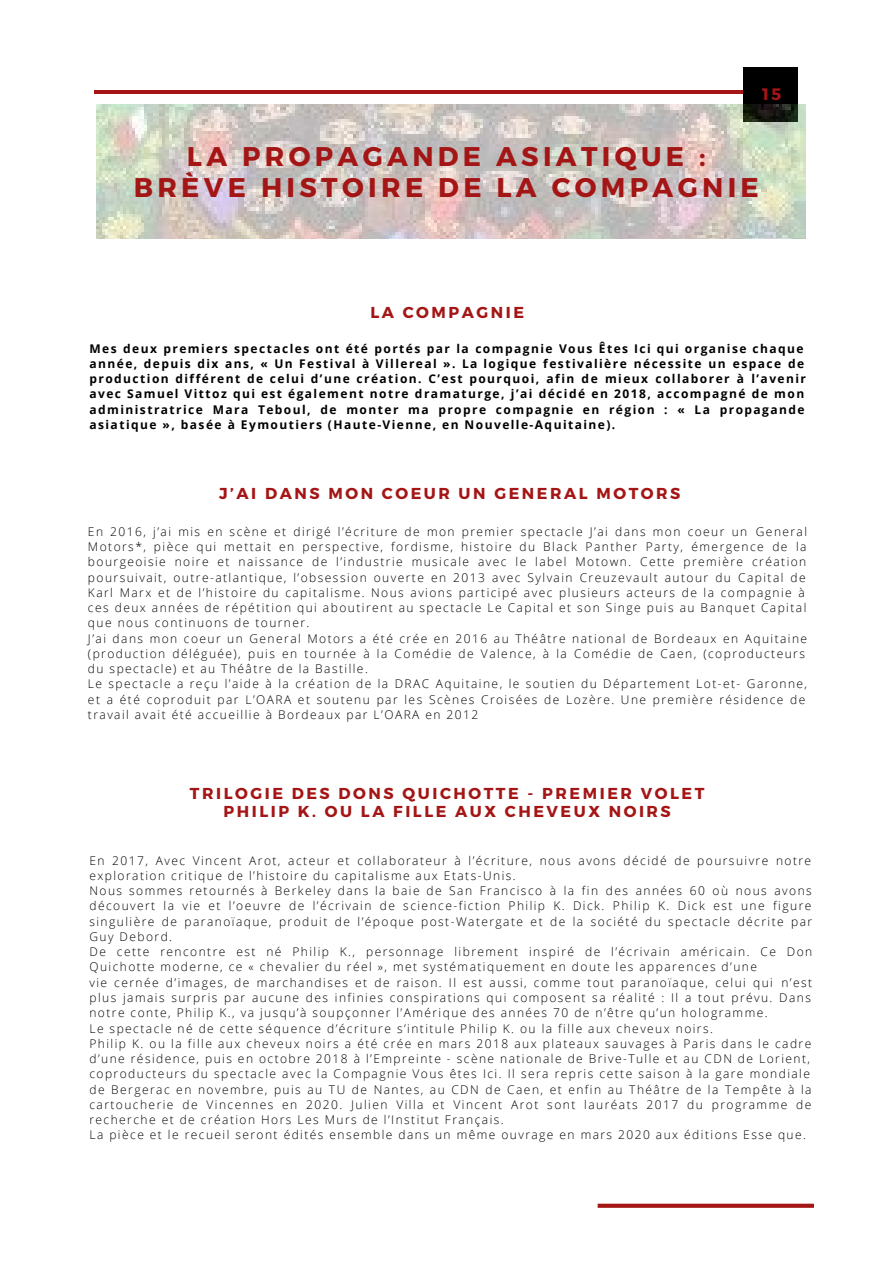
<style>
.page{position:relative;width:894px;height:1264px;background:#fff}
.page>*{position:absolute;margin:0;border:0;box-sizing:border-box;transform-origin:0 0}
.t1{font:700 27px/31.5px "Montserrat";letter-spacing:.16em;color:#a41515;text-align:center}
.t2{font:700 16.5px "Montserrat";color:#a41515}
.t3{font:700 15.9px/17.9px "Montserrat";letter-spacing:.16em;color:#a41515;text-align:center}
.t4{font:300 12px/15.3px "Open Sans";letter-spacing:.12em;color:#000}
.t5{font:700 12px/15.3px "Open Sans";letter-spacing:.12em;color:#000}
</style>
<div class="page">
<hr style="left:95px;top:90px;width:702px;height:3px;background:#a41515">
<div style="left:743px;top:68px;width:54px;height:53px;background:#000"></div>
<img style="left:96px;top:104px;width:709px;height:134px">
<svg style="left:597px;top:1203px;width:216px;height:4px"></svg>
<h2 class="t2" style="left:761px;top:84px;width:21px">15</h2>
<h1 class="t1" style="left:134px;top:139px;width:626px">LA PROPAGANDE ASIATIQUE :<br>BRÈVE HISTOIRE DE LA COMPAGNIE</h1>
<h3 class="t3" style="left:370px;top:302px;width:155px">LA COMPAGNIE</h3>
<p class="t5" style="left:89px;top:340px;width:718px">Mes deux premiers spectacles ont été portés par la compagnie Vous Êtes Ici qui organise chaque année, depuis dix ans, « Un Festival à Villereal ». La logique festivalière nécessite un espace de production différent de celui d’une création. C’est pourquoi, afin de mieux collaborer à l’avenir avec Samuel Vittoz qui est également notre dramaturge, j’ai décidé en 2018, accompagné de mon administratrice Mara Teboul, de monter ma propre compagnie en région : « La propagande asiatique », basée à Eymoutiers (Haute-Vienne, en Nouvelle-Aquitaine).</p>
<h3 class="t3" style="left:219px;top:483px;width:462px">J’AI DANS MON COEUR UN GENERAL MOTORS</h3>
<p class="t4" style="left:88px;top:523px;width:720px">En 2016, j’ai mis en scène et dirigé l’écriture de mon premier spectacle J’ai dans mon coeur un General Motors*, pièce qui mettait en perspective, fordisme, histoire du Black Panther Party, émergence de la bourgeoisie noire et naissance de l’industrie musicale avec le label Motown. Cette première création poursuivait, outre-atlantique, l’obsession ouverte en 2013 avec Sylvain Creuzevault autour du Capital de Karl Marx et de l’histoire du capitalisme. Nous avions participé avec plusieurs acteurs de la compagnie à ces deux années de répétition qui aboutirent au spectacle Le Capital et son Singe puis au Banquet Capital que nous continuons de tourner.<br>J’ai dans mon coeur un General Motors a été crée en 2016 au Théâtre national de Bordeaux en Aquitaine (production déléguée), puis en tournée à la Comédie de Valence, à la Comédie de Caen, (coproducteurs du spectacle) et au Théâtre de la Bastille.<br>Le spectacle a reçu l’aide à la création de la DRAC Aquitaine, le soutien du Département Lot-et- Garonne, et a été coproduit par L’OARA et soutenu par les Scènes Croisées de Lozère. Une première résidence de travail avait été accueillie à Bordeaux par L’OARA en 2012</p>
<h3 class="t3" style="left:190px;top:783px;width:516px">TRILOGIE DES DONS QUICHOTTE - PREMIER VOLET<br>PHILIP K. OU LA FILLE AUX CHEVEUX NOIRS</h3>
<p class="t4" style="left:89px;top:852px;width:724px">En 2017, Avec Vincent Arot, acteur et collaborateur à l’écriture, nous avons décidé de poursuivre notre exploration critique de l’histoire du capitalisme aux Etats-Unis.<br>Nous sommes retournés à Berkeley dans la baie de San Francisco à la fin des années 60 où nous avons découvert la vie et l’oeuvre de l’écrivain de science-fiction Philip K. Dick. Philip K. Dick est une figure singulière de paranoïaque, produit de l’époque post-Watergate et de la société du spectacle décrite par Guy Debord.<br>De cette rencontre est né Philip K., personnage librement inspiré de l’écrivain américain. Ce Don Quichotte moderne, ce « chevalier du réel », met systématiquement en doute les apparences d’une<br>vie cernée d’images, de marchandises et de raison. Il est aussi, comme tout paranoïaque, celui qui n’est plus jamais surpris par aucune des infinies conspirations qui composent sa réalité : Il a tout prévu. Dans notre conte, Philip K., va jusqu’à soupçonner l’Amérique des années 70 de n’être qu’un hologramme.<br>Le spectacle né de cette séquence d’écriture s’intitule Philip K. ou la fille aux cheveux noirs.<br>Philip K. ou la fille aux cheveux noirs a été crée en mars 2018 aux plateaux sauvages à Paris dans le cadre d’une résidence, puis en octobre 2018 à l’Empreinte - scène nationale de Brive-Tulle et au CDN de Lorient, coproducteurs du spectacle avec la Compagnie Vous êtes Ici. Il sera repris cette saison à la gare mondiale de Bergerac en novembre, puis au TU de Nantes, au CDN de Caen, et enfin au Théâtre de la Tempête à la cartoucherie de Vincennes en 2020. Julien Villa et Vincent Arot sont lauréats 2017 du programme de recherche et de création Hors Les Murs de l’Institut Français.<br>La pièce et le recueil seront édités ensemble dans un même ouvrage en mars 2020 aux éditions Esse que.</p>
</div>
